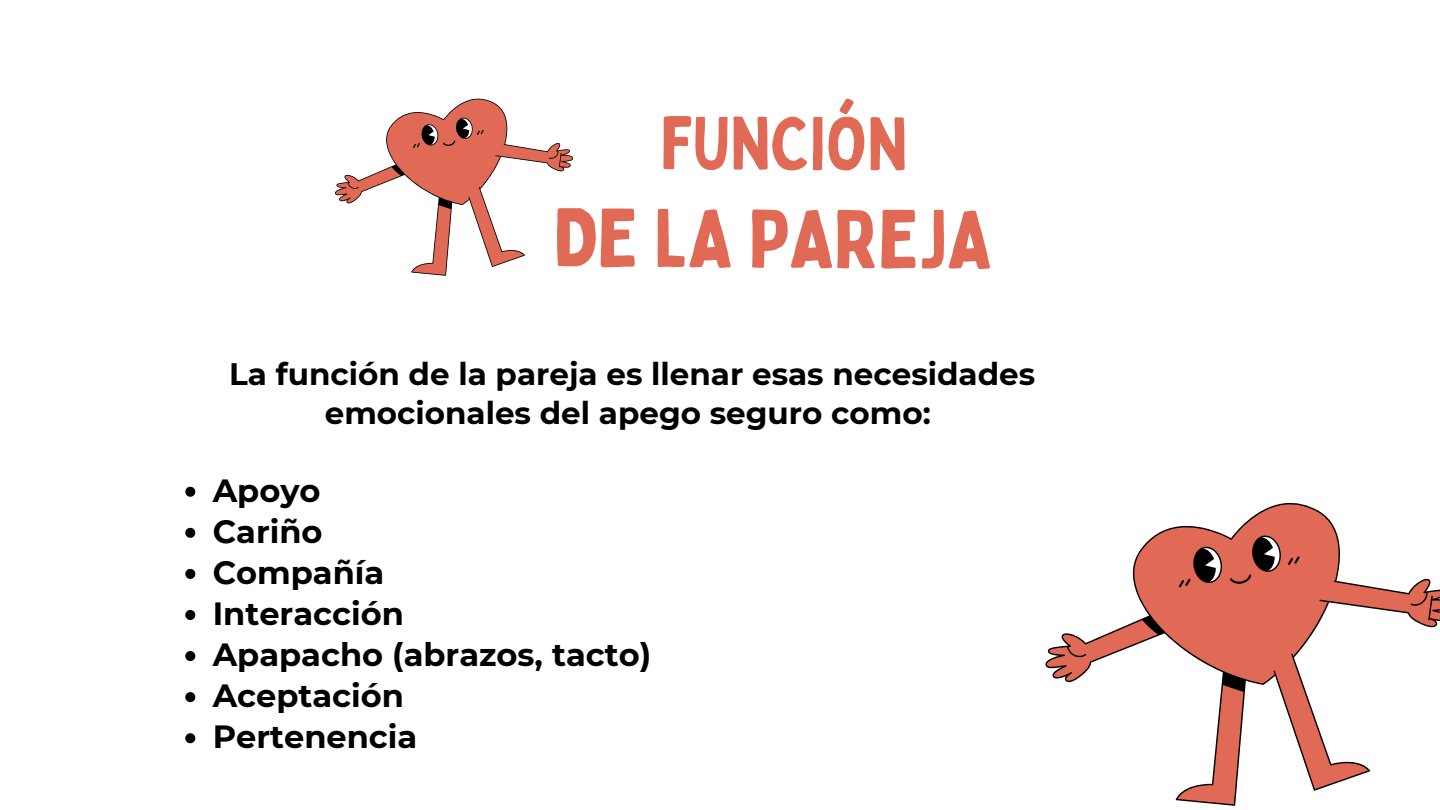
<style>
.page{position:relative;width:1440px;height:810px;background:#fff}
.page>*{position:absolute;margin:0;border:0;box-sizing:border-box;transform-origin:0 0}
.t1{font:81.1px "Bobby Jones";letter-spacing:-.005em;color:#e16a56}
.t2{font:73.8px "Bobby Jones";letter-spacing:-.005em;color:#e16a56}
.t3{font:700 32.1px "Montserrat";color:#000}
.t4{font:700 31px/39.8px "Montserrat";color:#000;text-align:center}
</style>
<div class="page">
<svg style="left:335px;top:98px;width:238px;height:178px"></svg>
<svg style="left:185px;top:487px;width:10px;height:10px"></svg>
<svg style="left:185px;top:528px;width:10px;height:10px"></svg>
<svg style="left:185px;top:569px;width:10px;height:10px"></svg>
<svg style="left:185px;top:610px;width:10px;height:10px"></svg>
<svg style="left:185px;top:651px;width:10px;height:10px"></svg>
<svg style="left:185px;top:692px;width:10px;height:10px"></svg>
<svg style="left:185px;top:733px;width:10px;height:10px"></svg>
<svg style="left:1045px;top:502px;width:395px;height:304px"></svg>
<h1 class="t2" style="left:660px;top:97px;width:249px">FUNCIÓN</h1>
<p class="t1" style="left:554px;top:187px;width:440px">DE LA PAREJA</p>
<h1 class="t4" style="left:229px;top:354px;width:808px">La función de la pareja es llenar esas necesidades emocionales del apego seguro como:</h1>
<h2 class="t3" style="left:213px;top:471px;width:109px">Apoyo</h2>
<p class="t3" style="left:213px;top:512px;width:111px">Cariño</p>
<p class="t3" style="left:213px;top:553px;width:173px">Compañía</p>
<p class="t3" style="left:213px;top:594px;width:193px">Interacción</p>
<p class="t3" style="left:213px;top:635px;width:440px">Apapacho (abrazos, tacto)</p>
<p class="t3" style="left:213px;top:676px;width:193px">Aceptación</p>
<p class="t3" style="left:213px;top:717px;width:206px">Pertenencia</p>
</div>
